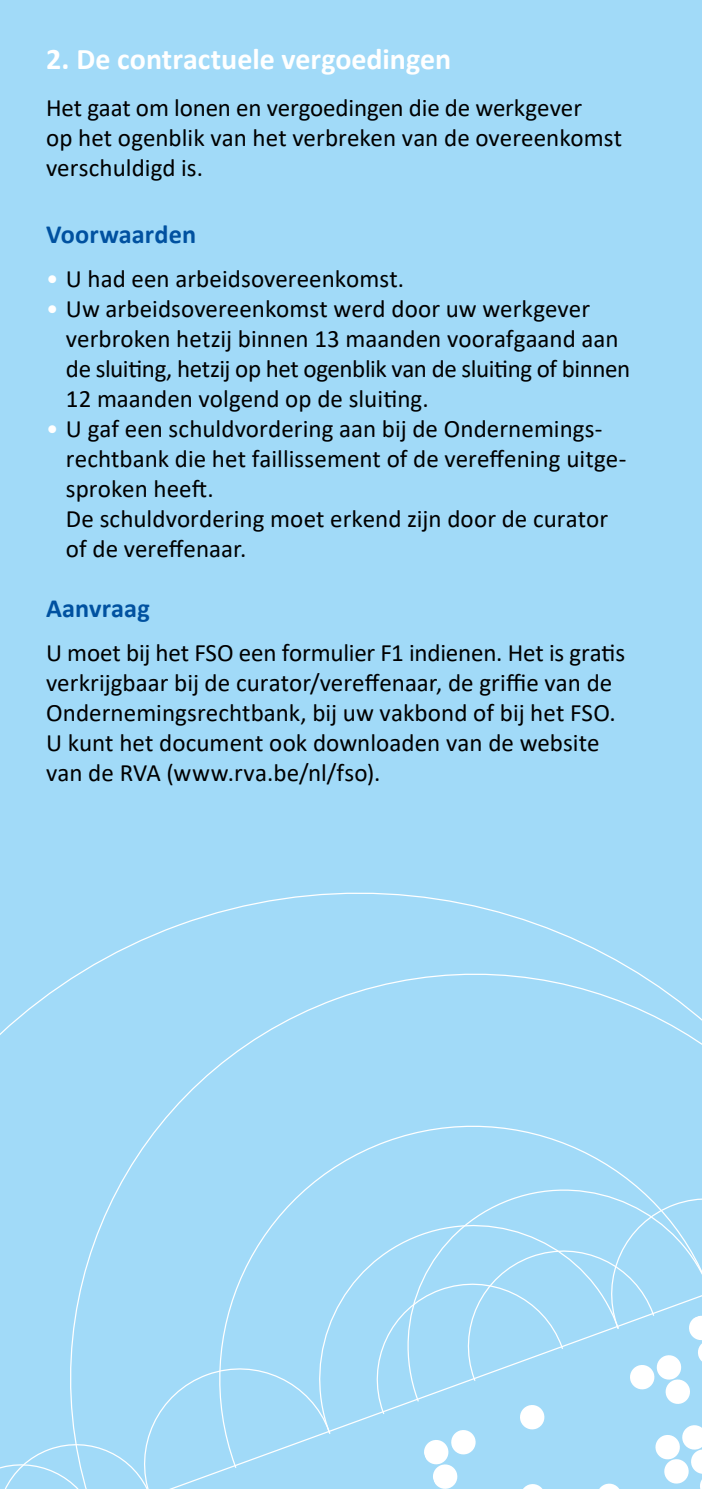
<style>
.page{position:relative;width:702px;height:1489px;background:#fff}
.page>*{position:absolute;margin:0;border:0;box-sizing:border-box;transform-origin:0 0}
.t1{font:700 30px "Calibri";color:#fff}
.t2{font:700 26.25px "Calibri";letter-spacing:.005em;color:#0051a0}
.t3{font:25px/30px "Calibri";color:#000}
.s1{color:#fff}
</style>
<div class="page">
<div style="left:0;top:0;width:702px;height:1488px;background:#a1daf8"></div>
<svg style="left:17px;top:920px;width:685px;height:434px"></svg>
<svg style="left:186px;top:1092px;width:516px;height:396px"></svg>
<svg style="left:0;top:1354px;width:349px;height:134px"></svg>
<svg style="left:598px;top:1185px;width:104px;height:220px"></svg>
<svg style="left:454px;top:1237px;width:218px;height:216px"></svg>
<p class="t1" style="left:46px;top:37px;width:406px">2. De contractuele vergoedingen</p>
<p class="t3" style="left:46px;top:92px;width:577px">Het gaat om lonen en vergoedingen die de werkgever<br>op het ogenblik van het verbreken van de overeenkomst verschuldigd is.</p>
<p class="t2" style="left:46px;top:216px;width:151px">Voorwaarden</p>
<p class="t3" style="left:46px;top:263px;width:359px"><span class="s1">•</span> U had een arbeidsovereenkomst.</p>
<p class="t3" style="left:66px;top:293px;width:566px;text-indent:-20px"><span class="s1">•</span> Uw arbeidsovereenkomst werd door uw werkgever verbroken hetzij binnen 13 maanden voorafgaand aan de sluiting, hetzij op het ogenblik van de sluiting of binnen 12 maanden volgend op de sluiting.</p>
<p class="t3" style="left:66px;top:413px;width:562px;text-indent:-20px"><span class="s1">•</span> U gaf een schuldvordering aan bij de Ondernemings&shy;rechtbank die het faillissement of de vereffening uitge&shy;sproken heeft.<br>De schuldvordering moet erkend zijn door de curator of de vereffenaar.</p>
<p class="t2" style="left:46px;top:589px;width:105px">Aanvraag</p>
<p class="t3" style="left:46px;top:637px;width:580px">U moet bij het FSO een formulier F1 indienen. Het is gratis verkrijgbaar bij de curator/vereffenaar, de griffie van de Ondernemingsrechtbank, bij uw vakbond of bij het FSO.<br>U kunt het document ook downloaden van de website van de RVA (www.rva.be/nl/fso).</p>
</div>
